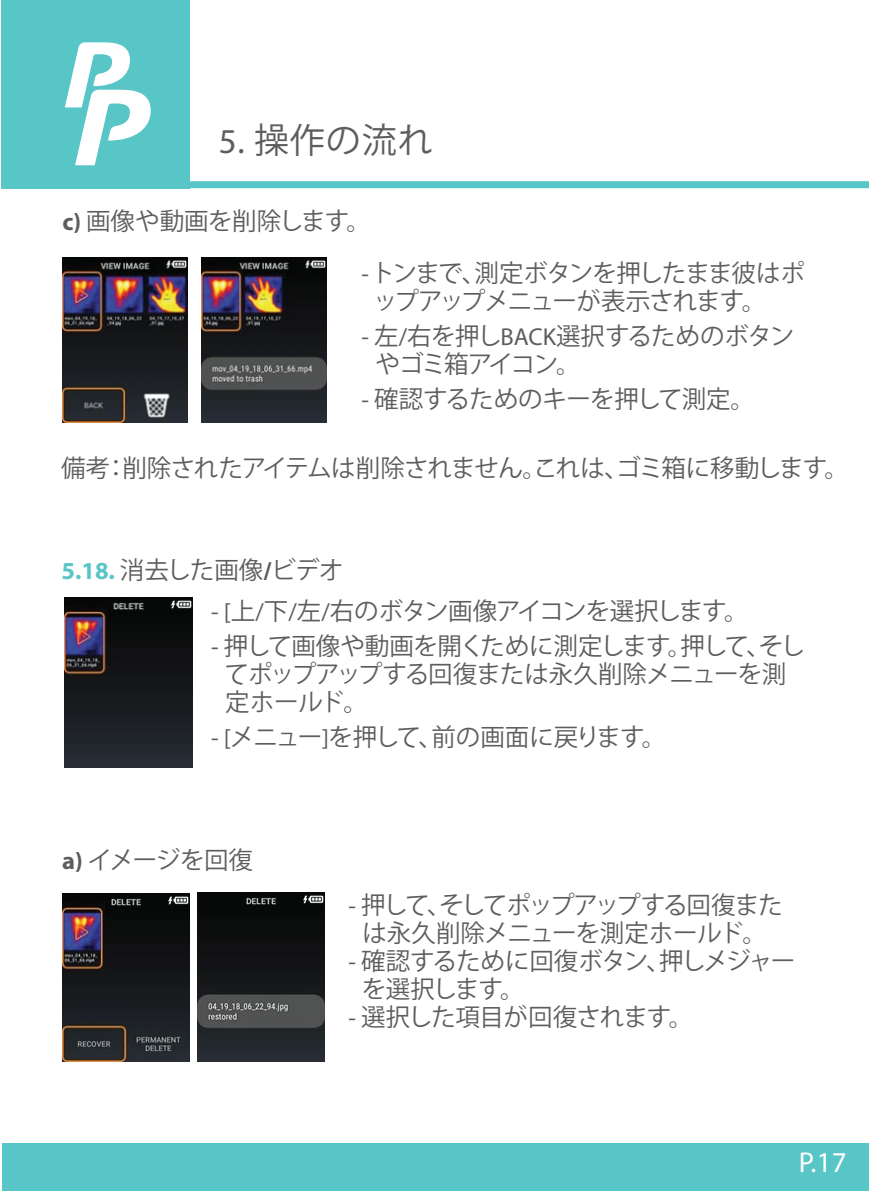
<style>
.page{position:relative;width:869px;height:1191px;background:#fff}
.page>*{position:absolute;margin:0;border:0;box-sizing:border-box;transform-origin:0 0}
.t1{font:35px "Koz Go Pr 6 N";letter-spacing:.025em;color:#5d5d60}
.t2{font:28.7px "Myriad Pro";color:#fff}
.t3{font:24.5px/28px "Koz Go Pr 6 N";letter-spacing:-.04em;color:#5d5d60}
.t4{font:24.5px "Koz Go Pr 6 N";letter-spacing:-.02em;color:#5d5d60}
.t5{font:24.5px "Koz Go Pr 6 N";letter-spacing:-.01em;color:#5d5d60}
.s1{font-family:"Myriad Pro"}
.s2{font-family:"Myriad Pro";font-weight:700}
.s3{font-family:"Myriad Pro";font-weight:700;color:#59c5c7}
</style>
<div class="page">
<div style="left:1px;top:0;width:189px;height:188px;background:#58c5c7"></div>
<svg style="left:65px;top:42px;width:86px;height:123px"></svg>
<div style="left:190px;top:181px;width:678px;height:7px;background:#58c5c7"></div>
<div style="left:2px;top:1143px;width:866px;height:48px;background:#58c5c7"></div>
<img style="left:64px;top:597px;width:129px;height:170px">
<img style="left:63px;top:893px;width:127px;height:168px">
<img style="left:197px;top:893px;width:127px;height:168px">
<img style="left:63px;top:257px;width:124px;height:165px">
<img style="left:201px;top:257px;width:125px;height:165px">
<h1 class="t1" style="left:219px;top:120px;width:215px"><span class="s1">5.</span> 操作の流れ</h1>
<p class="t5" style="left:62px;top:207px;width:310px"><span class="s2">c)</span> 画像や動画を削除します。</p>
<p class="t3" style="left:373px;top:260px;width:433px;text-indent:-12px"><span class="s1">-</span> トンまで、測定ボタンを押したまま彼はポップアップメニューが表示されます。</p>
<p class="t3" style="left:375px;top:323px;width:420px;text-indent:-14px"><span class="s1">-</span> 左<span class="s1">/</span>右を押し<span class="s1">BACK</span>選択するためのボタンやゴミ箱アイコン。</p>
<p class="t4" style="left:361px;top:385px;width:394px"><span class="s1">-</span> 確認するためのキーを押して測定。</p>
<p class="t3" style="left:61px;top:455px;width:789px">備考：削除されたアイテムは削除されません。これは、ゴミ箱に移動します。</p>
<p class="t4" style="left:61px;top:556px;width:283px"><span class="s3">5.18.</span> 消去した画像<span class="s2">/</span>ビデオ</p>
<p class="t3" style="left:211px;top:597px;width:538px"><span class="s1">- [</span>上<span class="s1">/</span>下<span class="s1">/</span>左<span class="s1">/</span>右のボタン画像アイコンを選択します。</p>
<p class="t3" style="left:224px;top:632px;width:581px;text-indent:-13px"><span class="s1">-</span> 押して画像や動画を開くために測定します。押して、そしてポップアップする回復または永久削除メニューを測定ホールド。</p>
<p class="t3" style="left:211px;top:723px;width:456px"><span class="s1">- [</span>メニュー<span class="s1">]</span>を押して、前の画面に戻ります。</p>
<p class="t3" style="left:62px;top:846px;width:192px"><span class="s2">a)</span> イメージを回復</p>
<p class="t3" style="left:348px;top:891px;width:435px;text-align:center"><span class="s1">-</span> 押して、そしてポップアップする回復または永久削除メニューを測定ホールド。</p>
<p class="t3" style="left:362px;top:947px;width:435px;text-indent:-13px"><span class="s1">-</span> 確認するために回復ボタン、押しメジャーを選択します。</p>
<p class="t3" style="left:348px;top:1003px;width:346px"><span class="s1">-</span> 選択した項目が回復されます。</p>
<p class="t2" style="left:798px;top:1145px;width:49px">P.17</p>
</div>
